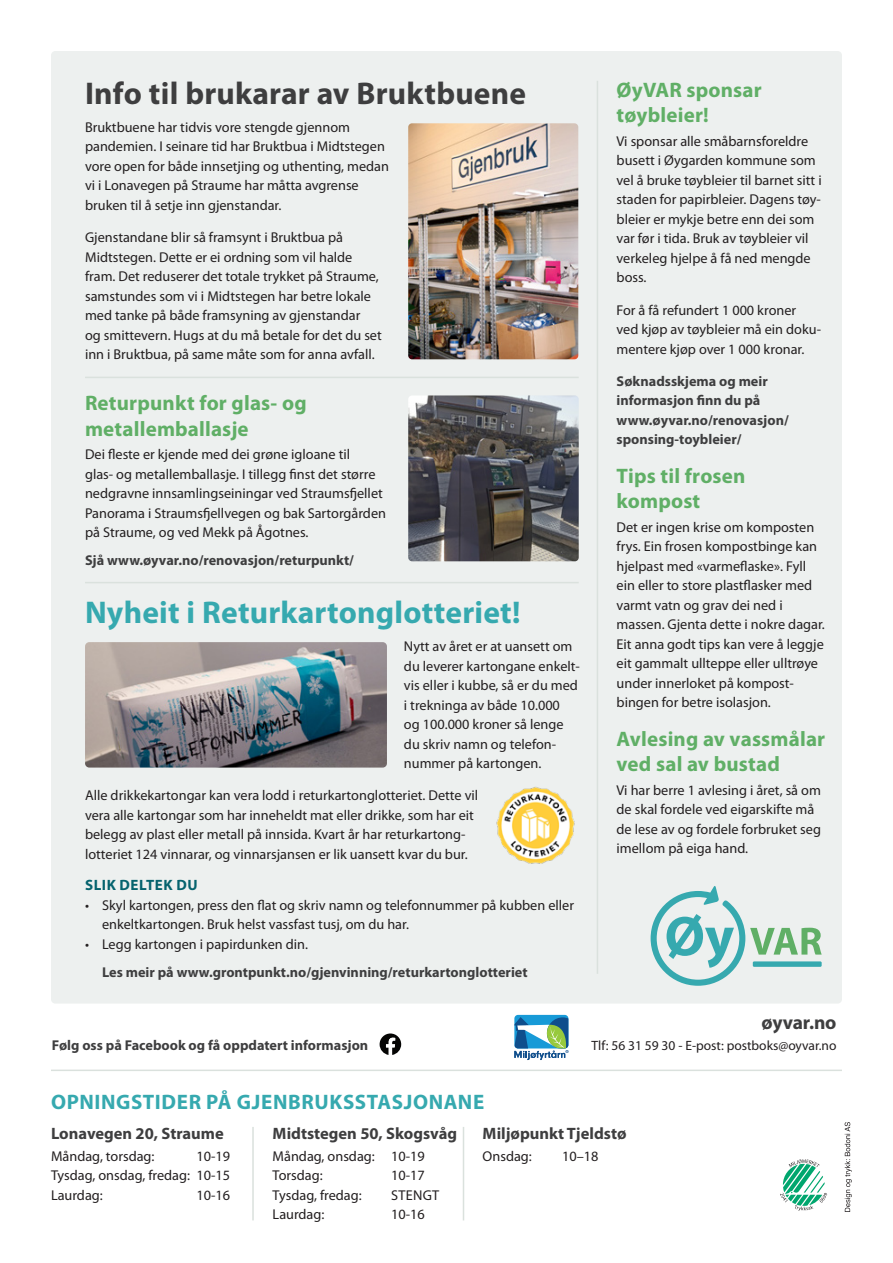
<style>
.page{position:relative;width:893px;height:1263px;background:#fff}
.page>*{position:absolute;margin:0;border:0;box-sizing:border-box;transform-origin:0 0}
.t1{font:700 31.5px "Myriad Pro";letter-spacing:.005em;color:#36a9af}
.t2{font:700 31.5px "Myriad Pro";letter-spacing:.005em;color:#3e3e3f}
.t3{font:700 21px/25.5px "Myriad Pro";letter-spacing:.01em;color:#60af66}
.t4{font:700 21px "Myriad Pro";letter-spacing:.03em;color:#36a9af}
.t5{font:700 19.5px "Myriad Pro";letter-spacing:-.015em;color:#3e3e3f}
.t6{font:700 16.5px "Myriad Pro";color:#3e3e3f}
.t7{font:700 15px "Myriad Pro";letter-spacing:.035em;color:#05636e}
.t8{font:14.25px/19.5px "Myriad Pro";color:#231f20}
.t9{font:700 14.25px/19.5px "Myriad Pro";color:#3e3e3f}
.t10{font:13.5px "Myriad Pro";color:#231f20}
</style>
<div class="page">
<div style="left:51px;top:51px;width:791px;height:952px;background:#edf0ef;border-radius:4px"></div>
<svg style="left:651px;top:886px;width:171px;height:100px"></svg>
<div style="left:753px;top:961px;width:69px;height:6px;background:#36a9af"></div>
<hr style="left:252px;top:1127px;width:2px;height:93px;background:#dae1dd">
<hr style="left:463px;top:1127px;width:1px;height:93px;background:#dae1dd">
<svg style="left:780px;top:1159px;width:47px;height:52px"></svg>
<svg style="left:845px;top:1122px;width:7px;height:90px"></svg>
<svg style="left:380px;top:1033px;width:21px;height:22px"></svg>
<hr style="left:51px;top:1069px;width:791px;height:2px;background:#dae1dd">
<svg style="left:512px;top:1013px;width:58px;height:49px"></svg>
<svg style="left:514px;top:1015px;width:54px;height:45px"></svg>
<hr style="left:597px;top:81px;width:1px;height:893px;background:#dae1dd">
<hr style="left:85px;top:582px;width:494px;height:1px;background:#dae1dd">
<hr style="left:85px;top:377px;width:494px;height:1px;background:#dae1dd">
<img style="left:408px;top:123px;width:170px;height:236px">
<img style="left:408px;top:395px;width:171px;height:166px">
<img style="left:85px;top:642px;width:302px;height:125px">
<img style="left:496px;top:786px;width:79px;height:78px">
<h1 class="t2" style="left:85px;top:76px;width:443px">Info til brukarar av Bruktbuene</h1>
<p class="t8" style="left:85px;top:118px;width:306px">Bruktbuene har tidvis vore stengde gjennom pandemien. I seinare tid har Bruktbua i Midtstegen vore open for både innsetjing og uthenting, medan vi i Lonavegen på Straume har måtta avgrense bruken til å setje inn gjenstandar.</p>
<p class="t8" style="left:85px;top:228px;width:298px">Gjenstandane blir så framsynt i Bruktbua på Midtstegen. Dette er ei ordning som vil halde fram. Det reduserer det totale trykket på Straume, samstundes som vi i Midtstegen har betre lokale med tanke på både framsyning av gjenstandar<br>og smittevern. Hugs at du må betale for det du set inn i Bruktbua, på same måte som for anna avfall.</p>
<h2 class="t3" style="left:85px;top:391px;width:223px">Returpunkt for glas- og metallemballasje</h2>
<p class="t8" style="left:85px;top:445px;width:302px">Dei fleste er kjende med dei grøne igloane til<br>glas- og metallemballasje. I tillegg finst det større nedgravne innsamlingseiningar ved Straumsfjellet Panorama i Straumsfjellvegen og bak Sartorgården på Straume, og ved Mekk på Ågotnes.</p>
<p class="t9" style="left:85px;top:551px;width:270px">Sjå www.øyvar.no/renovasjon/returpunkt/</p>
<h1 class="t1" style="left:85px;top:595px;width:437px">Nyheit i Returkartonglotteriet!</h1>
<p class="t8" style="left:404px;top:637px;width:177px">Nytt av året er at uansett om du leverer kartongane enkelt&shy;vis eller i kubbe, så er du med i trekninga av både 10.000<br>og 100.000 kroner så lenge du skriv namn og telefon&shy;nummer på kartongen.</p>
<p class="t8" style="left:85px;top:786px;width:395px">Alle drikkekartongar kan vera lodd i returkartonglotteriet. Dette vil vera alle kartongar som har inneheldt mat eller drikke, som har eit belegg av plast eller metall på innsida. Kvart år har returkartong&shy;lotteriet 124 vinnarar, og vinnarsjansen er lik uansett kvar du bur.</p>
<p class="t7" style="left:85px;top:877px;width:114px">SLIK DELTEK DU</p>
<p class="t8" style="left:102px;top:895px;width:473px;text-indent:-17px">• Skyl kartongen, press den flat og skriv namn og telefonnummer på kubben eller enkeltkartongen. Bruk helst vassfast tusj, om du har.</p>
<p class="t8" style="left:85px;top:934px;width:224px">• Legg kartongen i papirdunken din.</p>
<p class="t9" style="left:102px;top:962px;width:427px">Les meir på www.grontpunkt.no/gjenvinning/returkartonglotteriet</p>
<h2 class="t3" style="left:617px;top:77px;width:147px">ØyVAR sponsar tøybleier!</h2>
<p class="t8" style="left:617px;top:132px;width:207px">Vi sponsar alle småbarnsforeldre busett i Øygarden kommune som vel å bruke tøybleier til barnet sitt i staden for papirbleier. Dagens tøy&shy;bleier er mykje betre enn dei som var før i tida. Bruk av tøybleier vil verkeleg hjelpe å få ned mengde boss.</p>
<p class="t8" style="left:617px;top:300px;width:206px">For å få refundert 1 000 kroner ved kjøp av tøybleier må ein doku&shy;mentere kjøp over 1 000 kronar.</p>
<p class="t9" style="left:617px;top:371px;width:174px">Søknadsskjema og meir informasjon finn du på www.øyvar.no/renovasjon/ sponsing-toybleier/</p>
<h2 class="t3" style="left:617px;top:463px;width:130px">Tips til frosen kompost</h2>
<p class="t8" style="left:617px;top:518px;width:210px">Det er ingen krise om komposten frys. Ein frosen kompostbinge kan hjelpast med «varmeflaske». Fyll ein eller to store plastflasker med varmt vatn og grav dei ned i massen. Gjenta dette i nokre dagar.<br>Eit anna godt tips kan vere å leggje eit gammalt ullteppe eller ulltrøye under innerloket på kompost&shy;bingen for betre isolasjon.</p>
<h2 class="t3" style="left:617px;top:726px;width:210px">Avlesing av vassmålar ved sal av bustad</h2>
<p class="t8" style="left:617px;top:781px;width:206px">Vi har berre 1 avlesing i året, så om de skal fordele ved eigarskifte må de lese av og fordele forbruket seg imellom på eiga hand.</p>
<p class="t9" style="left:52px;top:1036px;width:318px">Følg oss på Facebook og få oppdatert informasjon</p>
<h2 class="t4" style="left:51px;top:1090px;width:435px">OPNINGSTIDER PÅ GJENBRUKSSTASJONANE</h2>
<h3 class="t5" style="left:761px;top:1011px;width:77px">øyvar.no</h3>
<p class="t10" style="left:592px;top:1038px;width:246px">Tlf: 56 31 59 30 - E-post: postboks@oyvar.no</p>
<p class="t6" style="left:51px;top:1124px;width:174px">Lonavegen 20, Straume</p>
<p class="t8" style="left:51px;top:1147px;width:105px">Måndag, torsdag:</p>
<p class="t8" style="left:51px;top:1147px;width:181px;text-align:justify;text-indent:146px">10-19<br>Tysdag, onsdag, fredag: 10-15<br>Laurdag:</p>
<p class="t8" style="left:197px;top:1186px;width:35px">10-16</p>
<p class="t6" style="left:273px;top:1124px;width:186px">Midtstegen 50, Skogsvåg</p>
<p class="t8" style="left:273px;top:1147px;width:154px">Måndag, onsdag: 10-19<br>Torsdag:</p>
<p class="t8" style="left:391px;top:1166px;width:35px">10-17</p>
<p class="t8" style="left:273px;top:1186px;width:91px">Tysdag, fredag:</p>
<p class="t8" style="left:391px;top:1186px;width:50px">STENGT</p>
<p class="t8" style="left:273px;top:1205px;width:53px">Laurdag:</p>
<p class="t8" style="left:391px;top:1205px;width:35px">10-16</p>
<p class="t6" style="left:483px;top:1124px;width:145px">Miljøpunkt Tjeldstø</p>
<p class="t8" style="left:483px;top:1147px;width:51px">Onsdag:</p>
<p class="t8" style="left:562px;top:1147px;width:38px">10–18</p>
</div>
